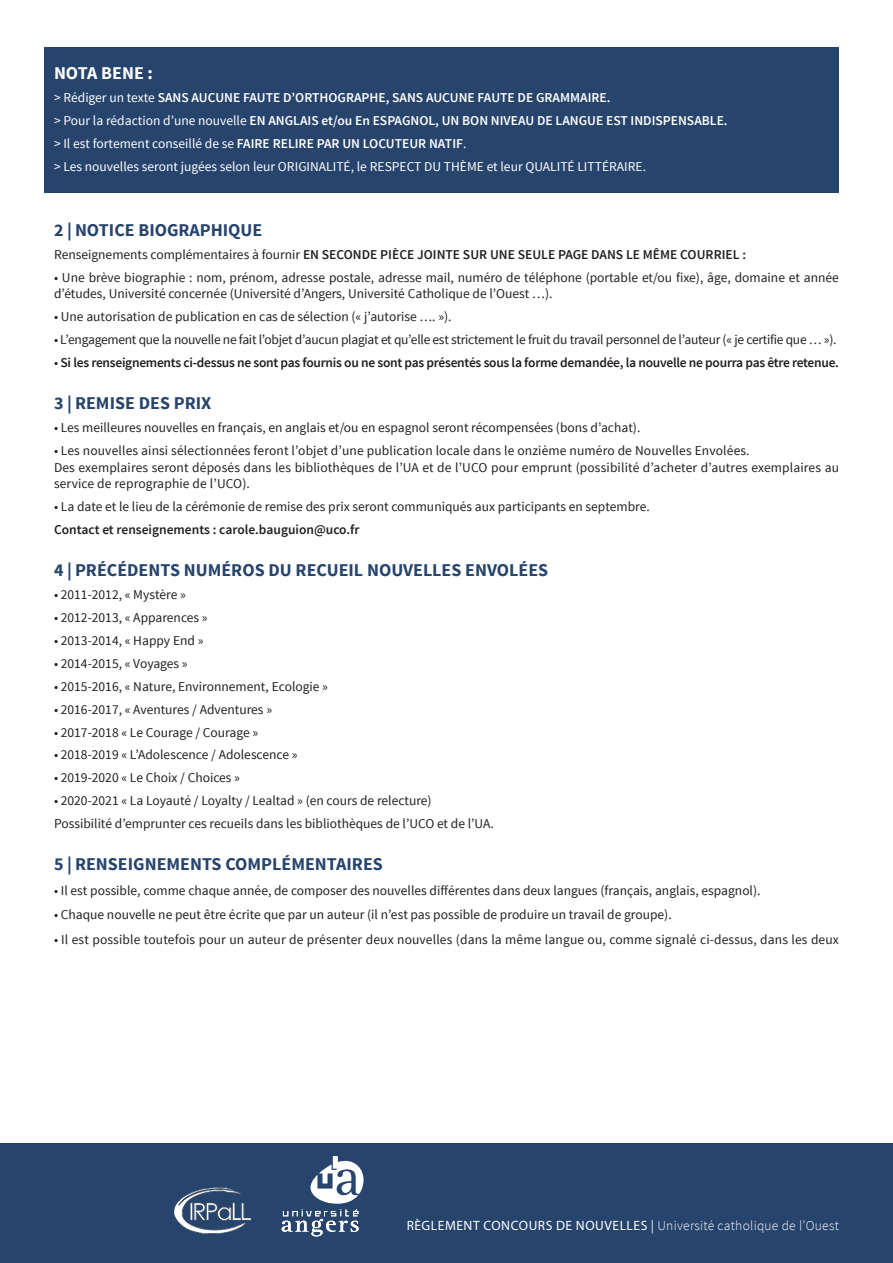
<style>
.page{position:relative;width:893px;height:1263px;background:#fff}
.page>*{position:absolute;margin:0;border:0;box-sizing:border-box;transform-origin:0 0}
.texte_courant{font:700 18px "Source Sans Pro";color:#27446d}
.texte_courant-2{font:700 18px "Source Sans Pro";color:#fff}
.texte_courant-3{font:13.5px/16.5px "Source Sans Pro";color:#231f20}
.texte_courant-4{font:600 13.5px "Source Sans Pro";color:#fff}
.texte_courant-5{font:13.5px "Source Sans Pro";color:#fff}
.texte_courant-6{font:600 13.5px "Source Sans Pro";color:#231f20}
.texte_courant-7{font:13.5px "Source Sans Pro";letter-spacing:-.02em;color:#231f20}
.texte_courant-8{font:600 13.5px "Source Sans Pro";letter-spacing:-.02em;color:#231f20}
.t1{font:300 13.5px "Source Sans Pro";letter-spacing:.02em;color:#fff}
.s1{font-weight:400}
.s2{font-weight:600}
.s3{font-family:"Myriad Pro";font-weight:400}
</style>
<div class="page">
<div style="left:45px;top:48px;width:794px;height:145px;background:#27446d"></div>
<div style="left:0;top:1143px;width:893px;height:120px;background:#27446d"></div>
<svg style="left:282px;top:1156px;width:82px;height:80px"></svg>
<img style="left:174px;top:1187px;width:78px;height:47px">
<p class="texte_courant-2" style="left:54px;top:62px;width:100px">NOTA BENE :</p>
<p class="texte_courant-4" style="left:54px;top:89px;width:558px"><span class="s1">&gt; Rédiger un texte</span> SANS AUCUNE FAUTE D’ORTHOGRAPHE, SANS AUCUNE FAUTE DE GRAMMAIRE.</p>
<p class="texte_courant-4" style="left:54px;top:112px;width:675px"><span class="s1">&gt; Pour la rédaction d’une nouvelle</span> EN ANGLAIS et/ou En ESPAGNOL, UN BON NIVEAU DE LANGUE EST INDISPENSABLE.</p>
<p class="texte_courant-5" style="left:54px;top:135px;width:414px">&gt; Il est fortement conseillé de se <span class="s2">FAIRE RELIRE PAR UN LOCUTEUR NATIF</span>.</p>
<p class="texte_courant-5" style="left:54px;top:158px;width:593px">&gt; Les nouvelles seront jugées selon leur ORIGINALITÉ, le RESPECT DU THÈME et leur QUALITÉ LITTÉRAIRE.</p>
<p class="texte_courant" style="left:54px;top:219px;width:210px">2 | NOTICE BIOGRAPHIQUE</p>
<p class="texte_courant-6" style="left:54px;top:246px;width:694px"><span class="s1">Renseignements complémentaires à fournir</span> EN SECONDE PIÈCE JOINTE SUR UNE SEULE PAGE DANS LE MÊME COURRIEL :</p>
<p class="texte_courant-3" style="left:54px;top:269px;width:786px">• Une brève biographie : nom, prénom, adresse postale, adresse mail, numéro de téléphone (portable et/ou fixe), âge, domaine et année d’études, Université concernée (Université d’Angers, Université Catholique de l’Ouest …).</p>
<p class="texte_courant-3" style="left:54px;top:309px;width:399px">• Une autorisation de publication en cas de sélection (« j’autorise …. »).</p>
<p class="texte_courant-7" style="left:54px;top:331px;width:784px">• L’engagement que la nouvelle ne fait l’objet d’aucun plagiat et qu’elle est strictement le fruit du travail personnel de l’auteur (« je certifie que … »).</p>
<p class="texte_courant-8" style="left:54px;top:354px;width:786px"><span class="s1">•</span> Si les renseignements ci-dessus ne sont pas fournis ou ne sont pas présentés sous la forme demandée, la nouvelle ne pourra pas être retenue.</p>
<p class="texte_courant" style="left:54px;top:392px;width:159px">3 | REMISE DES PRIX</p>
<p class="texte_courant-3" style="left:54px;top:420px;width:588px">• Les meilleures nouvelles en français, en anglais et/ou en espagnol seront récompensées (bons d’achat).</p>
<p class="texte_courant-3" style="left:54px;top:443px;width:787px">• Les nouvelles ainsi sélectionnées feront l’objet d’une publication locale dans le onzième numéro de Nouvelles Envolées.<br>Des exemplaires seront déposés dans les bibliothèques de l’UA et de l’UCO pour emprunt (possibilité d’acheter d’autres exemplaires au service de reprographie de l’UCO).</p>
<p class="texte_courant-3" style="left:54px;top:499px;width:597px">• La date et le lieu de la cérémonie de remise des prix seront communiqués aux participants en septembre.</p>
<p class="texte_courant-6" style="left:54px;top:521px;width:307px">Contact et renseignements : carole.bauguion@uco.fr</p>
<p class="texte_courant" style="left:54px;top:559px;width:496px">4 | PRÉCÉDENTS NUMÉROS DU RECUEIL NOUVELLES ENVOLÉES</p>
<p class="texte_courant-3" style="left:54px;top:587px;width:133px">• 2011-2012, « Mystère »</p>
<p class="texte_courant-3" style="left:54px;top:610px;width:155px">• 2012-2013, « Apparences »</p>
<p class="texte_courant-3" style="left:54px;top:632px;width:151px">• 2013-2014, « Happy End »</p>
<p class="texte_courant-3" style="left:54px;top:655px;width:135px">• 2014-2015, « Voyages »</p>
<p class="texte_courant-3" style="left:54px;top:678px;width:276px">• 2015-2016, « Nature, Environnement, Ecologie »</p>
<p class="texte_courant-3" style="left:54px;top:701px;width:220px">• 2016-2017, « Aventures / Adventures »</p>
<p class="texte_courant-3" style="left:54px;top:724px;width:206px">• 2017-2018 « Le Courage / Courage »</p>
<p class="texte_courant-3" style="left:54px;top:747px;width:245px">• 2018-2019 « L’Adolescence / Adolescence »</p>
<p class="texte_courant-3" style="left:54px;top:770px;width:188px">• 2019-2020 « Le Choix / Choices »</p>
<p class="texte_courant-3" style="left:54px;top:793px;width:379px">• 2020-2021 « La Loyauté / Loyalty / Lealtad » (en cours de relecture)</p>
<p class="texte_courant-3" style="left:54px;top:815px;width:441px">Possibilité d’emprunter ces recueils dans les bibliothèques de l’UCO et de l’UA.</p>
<p class="texte_courant" style="left:54px;top:853px;width:330px">5 | RENSEIGNEMENTS COMPLÉMENTAIRES</p>
<p class="texte_courant-3" style="left:54px;top:882px;width:708px">• Il est possible, comme chaque année, de composer des nouvelles différentes dans deux langues (français, anglais, espagnol).</p>
<p class="texte_courant-3" style="left:54px;top:907px;width:619px">• Chaque nouvelle ne peut être écrite que par un auteur (il n’est pas possible de produire un travail de groupe).</p>
<p class="texte_courant-3" style="left:54px;top:931px;width:786px">• Il est possible toutefois pour un auteur de présenter deux nouvelles (dans la même langue ou, comme signalé ci-dessus, dans les deux</p>
<p class="t1" style="left:407px;top:1218px;width:434px"><span class="s3">RÈGLEMENT CONCOURS DE NOUVELLES</span> <span class="s1">|</span> Université catholique de l’Ouest</p>
</div>
